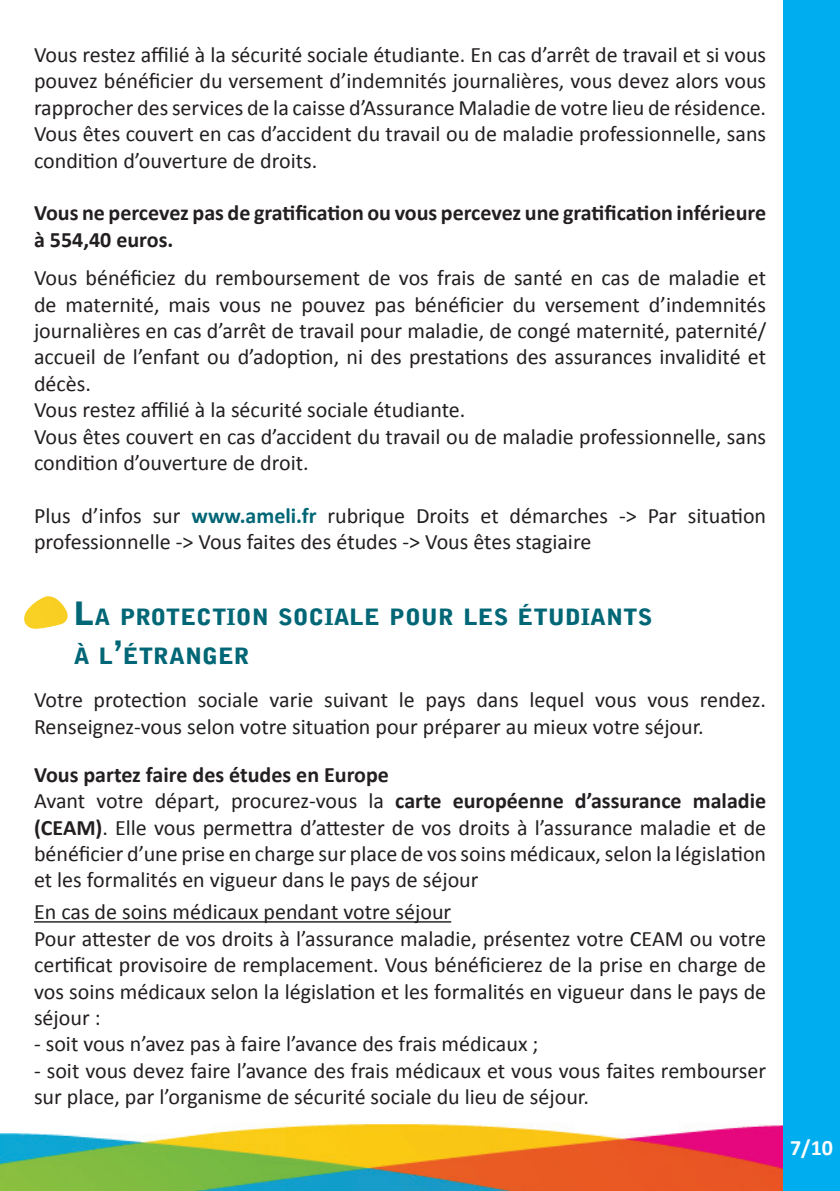
<style>
.page{position:relative;width:840px;height:1191px;background:#fff}
.page>*{position:absolute;margin:0;border:0;box-sizing:border-box;transform-origin:0 0}
.t1{font:900 22.4px/38.4px "Bell Gothic Std";color:#016675;scale:1.06 1}
.t2{font:22px/26.4px "Calibri";color:#231f20}
.t3{font:700 22px/26.4px "Calibri";color:#231f20}
.t4{font:700 22px "Calibri";color:#fcfcfc}
.s1{font-weight:700;color:#016675}
.s2{font-size:32px}
.s3{font-weight:700}
</style>
<div class="page">
<img style="left:0;top:1124px;width:782px;height:67px">
<div style="left:782px;top:0;width:57px;height:1191px;background:#00aeef"></div>
<hr style="left:34px;top:921px;width:417px;height:1px;background:#231f20">
<svg style="left:24px;top:596px;width:44px;height:33px"></svg>
<p class="t2" style="left:34px;top:41px;width:733px;text-align:justify">Vous restez affilié à la sécurité sociale étudiante. En cas d’arrêt de travail et si vous pouvez bénéficier du versement d’indemnités journalières, vous devez alors vous rapprocher des services de la caisse d’Assurance Maladie de votre lieu de résidence.<br>Vous êtes couvert en cas d’accident du travail ou de maladie professionnelle, sans condition d’ouverture de droits.</p>
<p class="t3" style="left:34px;top:200px;width:733px">Vous ne percevez pas de gratification ou vous percevez une gratification inférieure à 554,40 euros.</p>
<p class="t2" style="left:34px;top:265px;width:733px">Vous bénéficiez du remboursement de vos frais de santé en cas de maladie et de maternité, mais vous ne pouvez pas bénéficier du versement d’indemnités journalières en cas d’arrêt de travail pour maladie, de congé maternité, paternité/ accueil de l’enfant ou d’adoption, ni des prestations des assurances invalidité et décès.<br>Vous restez affilié à la sécurité sociale étudiante.<br>Vous êtes couvert en cas d’accident du travail ou de maladie professionnelle, sans condition d’ouverture de droit.</p>
<p class="t2" style="left:34px;top:502px;width:733px">Plus d’infos sur <span class="s1">www.ameli.fr</span> rubrique Droits et démarches -&gt; Par situation professionnelle -&gt; Vous faites des études -&gt; Vous êtes stagiaire</p>
<p class="t1" style="left:74px;top:598px;width:547px"><span class="s2">L</span>A PROTECTION SOCIALE POUR LES ÉTUDIANTS<br>À L<span class="s2">’</span>ÉTRANGER</p>
<p class="t2" style="left:34px;top:687px;width:733px">Votre protection sociale varie suivant le pays dans lequel vous vous rendez.<br>Renseignez-vous selon votre situation pour préparer au mieux votre séjour.</p>
<p class="t2" style="left:34px;top:761px;width:733px"><span class="s3">Vous partez faire des études en Europe<br></span>Avant votre départ, procurez-vous la <span class="s3">carte européenne d’assurance maladie (CEAM)</span>. Elle vous permettra d’attester de vos droits à l’assurance maladie et de bénéficier d’une prise en charge sur place de vos soins médicaux, selon la législation et les formalités en vigueur dans le pays de séjour</p>
<p class="t2" style="left:34px;top:899px;width:733px">En cas de soins médicaux pendant votre séjour<br>Pour attester de vos droits à l’assurance maladie, présentez votre CEAM ou votre certificat provisoire de remplacement. Vous bénéficierez de la prise en charge de vos soins médicaux selon la législation et les formalités en vigueur dans le pays de séjour :</p>
<p class="t2" style="left:34px;top:1031px;width:505px">- soit vous n’avez pas à faire l’avance des frais médicaux ;</p>
<p class="t2" style="left:34px;top:1057px;width:733px">- soit vous devez faire l’avance des frais médicaux et vous vous faites rembourser sur place, par l’organisme de sécurité sociale du lieu de séjour.</p>
<p class="t4" style="left:789px;top:1133px;width:44px">7/10</p>
</div>
